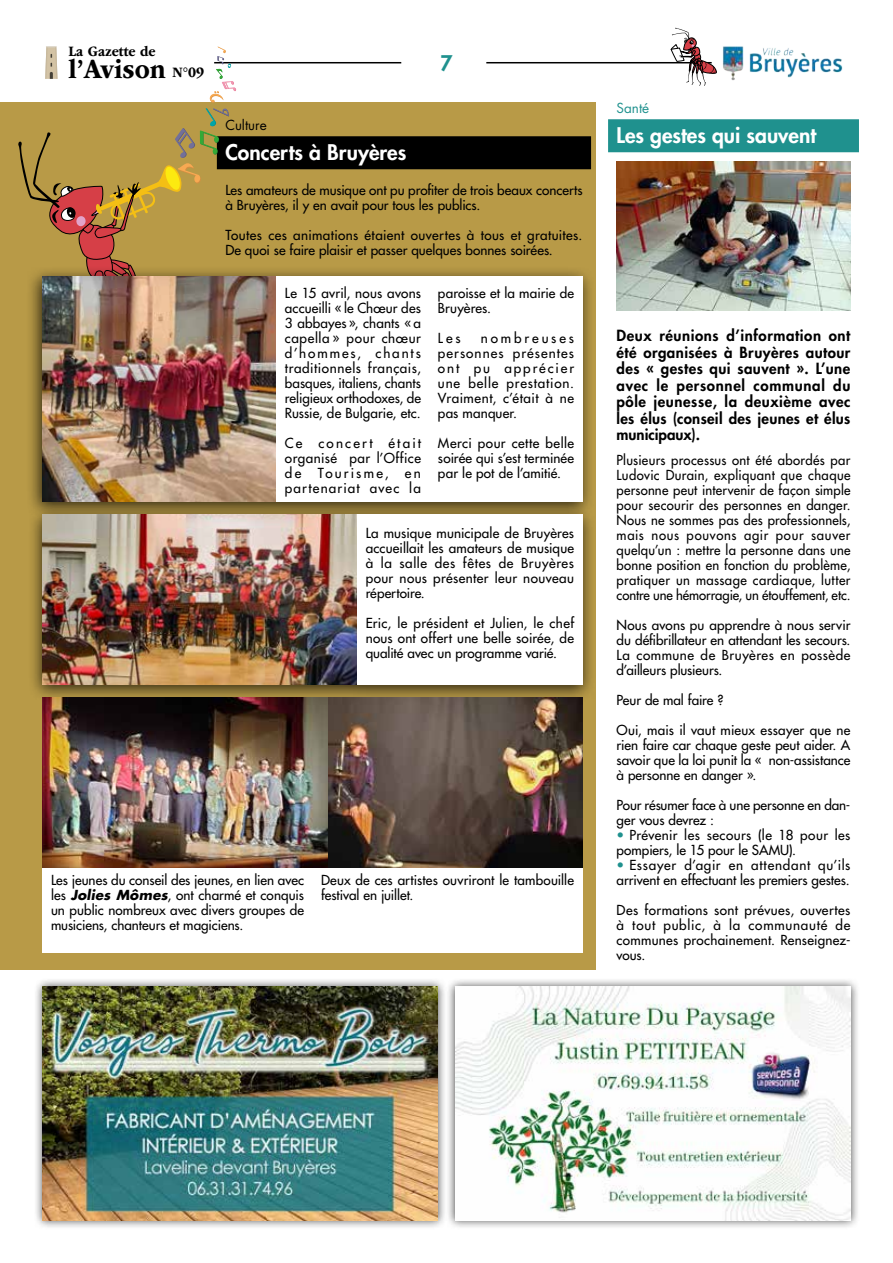
<style>
.page{position:relative;width:893px;height:1263px;background:#fff}
.page>*{position:absolute;margin:0;border:0;box-sizing:border-box;transform-origin:0 0}
.t1{font:700 28.5px "ITC Garamond Std";color:#000;scale:.9 1}
.t2{font:800 21px "Futura Std";color:#fff}
.t3{font:800 21px "Futura Std";color:#1f918e}
.t4{font:800 15px/16.5px "Futura Std";letter-spacing:.02em;color:#000;text-align:justify}
.t5{font:700 15px "ITC Garamond Std";color:#000;scale:.9 1}
.t6{font:500 13.5px/15px "Futura Std";letter-spacing:.005em;color:#000;text-align:justify}
.t7{font:500 13.5px/15px "Futura Std";letter-spacing:.025em;color:#000}
.t8{font:13.5px "Futura Std";color:#000}
.t9{font:13.5px "Futura Std";color:#1f918e}
.s1{font-size:15px}
.s2{font-weight:700;font-style:italic}
.s3{color:#1f918e}
</style>
<div class="page">
<img style="left:722px;top:46px;width:121px;height:34px">
<hr style="left:486px;top:62px;width:226px;height:1px;background:#000">
<hr style="left:214px;top:62px;width:187px;height:1px;background:#000">
<svg style="left:670px;top:28px;width:47px;height:58px"></svg>
<div style="left:34px;top:977px;width:413px;height:253px;background:#000;opacity:.7"></div>
<img style="left:43px;top:986px;width:395px;height:234px">
<div style="left:446px;top:977px;width:414px;height:253px;background:#000;opacity:.7"></div>
<img style="left:455px;top:986px;width:395px;height:234px">
<div style="left:0;top:102px;width:595px;height:867px;background:#b89a47"></div>
<div style="left:217px;top:136px;width:374px;height:33px;background:#000"></div>
<svg style="left:18px;top:46px;width:218px;height:220px"></svg>
<div style="left:26px;top:266px;width:569px;height:254px;background:#000;opacity:.75"></div>
<img style="left:43px;top:276px;width:233px;height:226px">
<div style="left:276px;top:276px;width:307px;height:226px;background:#fff"></div>
<div style="left:27px;top:504px;width:569px;height:199px;background:#000;opacity:.75"></div>
<img style="left:43px;top:514px;width:314px;height:170px">
<div style="left:357px;top:514px;width:226px;height:171px;background:#fff"></div>
<div style="left:43px;top:859px;width:540px;height:93px;background:#fff"></div>
<img style="left:327px;top:697px;width:256px;height:170px">
<img style="left:43px;top:697px;width:284px;height:170px">
<div style="left:608px;top:119px;width:251px;height:33px;background:#1f918e"></div>
<img style="left:617px;top:162px;width:233px;height:148px">
<p class="t5" style="left:69px;top:43px;width:98px">La Gazette de</p>
<h1 class="t1" style="left:69px;top:53px;width:152px">l’Avison <span class="s1">N°09</span></h1>
<h2 class="t3" style="left:440px;top:50px;width:14px">7</h2>
<p class="t8" style="left:225px;top:117px;width:43px">Culture</p>
<h2 class="t2" style="left:225px;top:139px;width:182px">Concerts à Bruyères</h2>
<p class="t6" style="left:225px;top:183px;width:359px">Les amateurs de musique ont pu profiter de trois beaux concerts à Bruyères, il y en avait pour tous les publics.</p>
<p class="t6" style="left:225px;top:228px;width:359px">Toutes ces animations étaient ouvertes à tous et gratuites.<br>De quoi se faire plaisir et passer quelques bonnes soirées.</p>
<p class="t6" style="left:285px;top:285px;width:138px">Le 15 avril, nous avons accueilli « le Chœur des 3 abbayes », chants « a capella » pour chœur d’hommes, chants traditionnels français, basques, italiens, chants religieux orthodoxes, de Russie, de Bulgarie, etc.</p>
<p class="t6" style="left:285px;top:435px;width:138px">Ce concert était organisé par l’Office de Tourisme, en partenariat avec la</p>
<p class="t6" style="left:438px;top:285px;width:138px">paroisse et la mairie de<br>Bruyères.</p>
<p class="t6" style="left:438px;top:330px;width:24px">Les</p>
<p class="t6" style="left:438px;top:330px;width:138px;text-indent:43px">nombreuses personnes présentes ont pu apprécier une belle prestation.<br>Vraiment, c’était à ne pas manquer.</p>
<p class="t6" style="left:438px;top:435px;width:138px">Merci pour cette belle soirée qui s’est terminée par le pot de l’amitié.</p>
<p class="t6" style="left:366px;top:525px;width:210px">La musique municipale de Bruyères accueillait les amateurs de musique à la salle des fêtes de Bruyères pour nous présenter leur nouveau répertoire.</p>
<p class="t6" style="left:366px;top:615px;width:210px">Eric, le président et Julien, le chef nous ont offert une belle soirée, de qualité avec un programme varié.</p>
<p class="t6" style="left:51px;top:873px;width:255px">Les jeunes du conseil des jeunes, en lien avec les <span class="s2">Jolies Mômes</span>, ont charmé et conquis un public nombreux avec divers groupes de musiciens, chanteurs et magiciens.</p>
<p class="t6" style="left:321px;top:873px;width:254px">Deux de ces artistes ouvriront le tambouille festival en juillet.</p>
<p class="t9" style="left:617px;top:100px;width:34px">Santé</p>
<h2 class="t2" style="left:617px;top:122px;width:201px">Les gestes qui sauvent</h2>
<p class="t4" style="left:617px;top:327px;width:235px">Deux réunions d’information ont été organisées à Bruyères autour des « gestes qui sauvent ». L’une avec le personnel communal du pôle jeunesse, la deuxième avec les élus (conseil des jeunes et élus municipaux).</p>
<p class="t6" style="left:617px;top:453px;width:235px">Plusieurs processus ont été abordés par Ludovic Durain, expliquant que chaque personne peut intervenir de façon simple pour secourir des personnes en danger.<br>Nous ne sommes pas des professionnels, mais nous pouvons agir pour sauver quelqu’un : mettre la personne dans une bonne position en fonction du problème, pratiquer un massage cardiaque, lutter contre une hémorragie, un étouffement, etc.</p>
<p class="t6" style="left:617px;top:618px;width:235px">Nous avons pu apprendre à nous servir du défibrillateur en attendant les secours.<br>La commune de Bruyères en possède d’ailleurs plusieurs.</p>
<p class="t6" style="left:617px;top:693px;width:108px">Peur de mal faire ?</p>
<p class="t6" style="left:617px;top:723px;width:235px">Oui, mais il vaut mieux essayer que ne rien faire car chaque geste peut aider. A savoir que la loi punit la « non-assistance à personne en danger ».</p>
<p class="t6" style="left:617px;top:798px;width:235px">Pour résumer face à une personne en dan&shy;ger vous devrez :</p>
<p class="t7" style="left:617px;top:828px;width:235px"><span class="s3">•</span> Prévenir les secours (le 18 pour les pompiers, le 15 pour le SAMU).</p>
<p class="t6" style="left:617px;top:858px;width:235px"><span class="s3">•</span> Essayer d’agir en attendant qu’ils arrivent en effectuant les premiers gestes.</p>
<p class="t6" style="left:617px;top:903px;width:235px">Des formations sont prévues, ouvertes à tout public, à la communauté de communes prochainement. Renseignez&shy;vous.</p>
</div>
